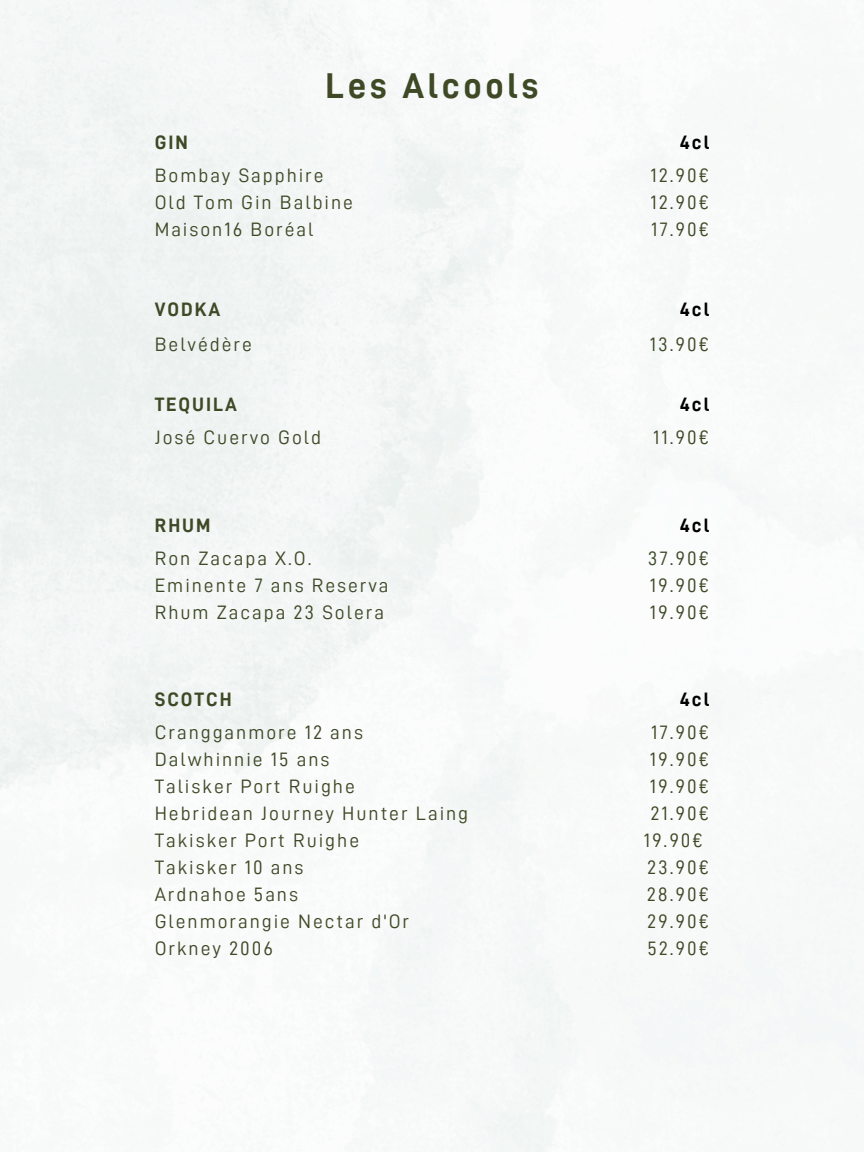
<style>
.page{position:relative;width:864px;height:1152px;background:#fff}
.page>*{position:absolute;margin:0;border:0;box-sizing:border-box;transform-origin:0 0}
.t1{font:36px "D DIN Bold";letter-spacing:.1em;color:#3e4926}
.t2{font:19.5px "D DIN";letter-spacing:.1em;color:#3e4926}
.t3{font:19.5px "D DIN Bold";letter-spacing:.1em;color:#3e4926}
.t4{font:19.5px "D DIN Bold";letter-spacing:.1em;color:#000}
</style>
<div class="page">
<p class="t1" style="left:326px;top:68px;width:214px">Les Alcools</p>
<p class="t3" style="left:155px;top:133px;width:35px">GIN</p>
<p class="t4" style="left:680px;top:133px;width:31px">4cl</p>
<h1 class="t2" style="left:155px;top:166px;width:170px">Bombay Sapphire</h1>
<h2 class="t2" style="left:155px;top:193px;width:200px">Old Tom Gin Balbine</h2>
<p class="t2" style="left:155px;top:220px;width:160px">Maison16 Boréal</p>
<p class="t2" style="left:650px;top:166px;width:60px">12.90€</p>
<p class="t2" style="left:650px;top:193px;width:60px">12.90€</p>
<h2 class="t2" style="left:651px;top:220px;width:60px">17.90€</h2>
<h2 class="t3" style="left:155px;top:300px;width:67px">VODKA</h2>
<p class="t4" style="left:680px;top:300px;width:31px">4cl</p>
<h2 class="t2" style="left:155px;top:335px;width:99px">Belvédère</h2>
<p class="t2" style="left:650px;top:335px;width:61px">13.90€</p>
<p class="t3" style="left:155px;top:395px;width:84px">TEQUILA</p>
<p class="t4" style="left:680px;top:395px;width:31px">4cl</p>
<p class="t2" style="left:155px;top:428px;width:168px">José Cuervo Gold</p>
<p class="t2" style="left:653px;top:428px;width:58px">11.90€</p>
<p class="t3" style="left:155px;top:516px;width:57px">RHUM</p>
<h2 class="t2" style="left:155px;top:548px;width:158px">Ron Zacapa X.O.</h2>
<p class="t2" style="left:155px;top:575px;width:235px">Eminente 7 ans Reserva</p>
<p class="t2" style="left:155px;top:602px;width:231px">Rhum Zacapa 23 Solera</p>
<p class="t3" style="left:155px;top:690px;width:79px">SCOTCH</p>
<p class="t2" style="left:155px;top:723px;width:210px">Crangganmore 12 ans</p>
<p class="t2" style="left:155px;top:750px;width:176px">Dalwhinnie 15 ans</p>
<p class="t2" style="left:155px;top:777px;width:202px">Talisker Port Ruighe</p>
<h3 class="t2" style="left:155px;top:804px;width:315px">Hebridean Journey Hunter Laing</h3>
<p class="t2" style="left:155px;top:831px;width:206px">Takisker Port Ruighe</p>
<p class="t2" style="left:155px;top:858px;width:150px">Takisker 10 ans</p>
<p class="t2" style="left:155px;top:885px;width:145px">Ardnahoe 5ans</p>
<h3 class="t2" style="left:155px;top:912px;width:256px">Glenmorangie Nectar d'Or</h3>
<p class="t2" style="left:155px;top:939px;width:120px">Orkney 2006</p>
<p class="t4" style="left:680px;top:516px;width:31px">4cl</p>
<p class="t2" style="left:648px;top:548px;width:63px">37.90€</p>
<p class="t2" style="left:650px;top:575px;width:61px">19.90€</p>
<p class="t2" style="left:650px;top:602px;width:61px">19.90€</p>
<p class="t4" style="left:680px;top:690px;width:31px">4cl</p>
<h3 class="t2" style="left:651px;top:723px;width:60px">17.90€</h3>
<p class="t2" style="left:650px;top:750px;width:61px">19.90€</p>
<h3 class="t2" style="left:650px;top:777px;width:61px">19.90€</h3>
<p class="t2" style="left:650px;top:804px;width:60px">21.90€</p>
<p class="t2" style="left:644px;top:831px;width:61px">19.90€</p>
<p class="t2" style="left:647px;top:858px;width:64px">23.90€</p>
<h3 class="t2" style="left:647px;top:885px;width:64px">28.90€</h3>
<p class="t2" style="left:647px;top:912px;width:64px">29.90€</p>
<p class="t2" style="left:647px;top:939px;width:63px">52.90€</p>
</div>
